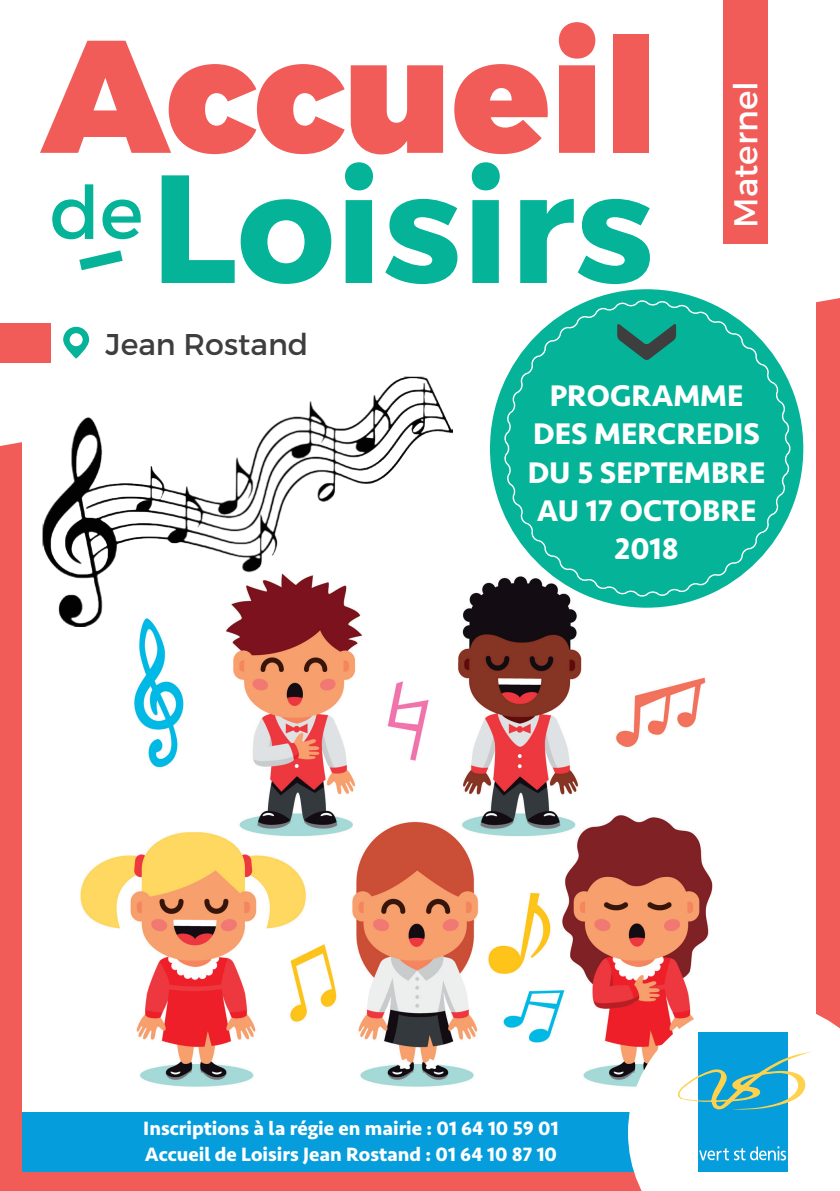
<style>
.page{position:relative;width:840px;height:1191px;background:#fff}
.page>*{position:absolute;margin:0;border:0;box-sizing:border-box;transform-origin:0 0}
.t1{font:900 160px "Montserrat";color:#f15c58}
.t2{font:700 153.6px "Montserrat";color:#05b398}
.t3{font:73.6px "Montserrat";color:#05b398}
.t4{font:33px "Montserrat";color:#fff}
.t5{font:700 31px/38.2px "Seravek";color:#fff;text-align:center}
.t6{font:30px "Montserrat";color:#3e3e3f}
.t7{font:700 20px/26px "Seravek";color:#fff}
</style>
<div class="page">
<div style="left:0;top:0;width:839px;height:1191px;background:#f15c58"></div>
<div style="left:23px;top:28px;width:792px;height:1143px;background:#fff"></div>
<img style="left:80px;top:578px;width:633px;height:509px">
<svg style="left:0;top:0;width:839px;height:446px"></svg>
<div style="left:0;top:323px;width:51px;height:40px;background:#f15c58"></div>
<svg style="left:64px;top:327px;width:24px;height:31px"></svg>
<div style="left:63px;top:327px;width:26px;height:31px;border:1px solid #05b398;border-radius:12px"></div>
<div style="left:70px;top:333px;width:13px;height:13px;background:#fff;border-radius:50%"></div>
<div style="left:723px;top:0;width:44px;height:243px;background:#f15c58"></div>
<svg style="left:68px;top:243px;width:66px;height:35px"></svg>
<div style="left:23px;top:1112px;width:634px;height:59px;background:#069ddc"></div>
<svg style="left:627px;top:1001px;width:212px;height:190px"></svg>
<img style="left:42px;top:375px;width:411px;height:253px">
<div style="left:489px;top:289px;width:313px;height:318px;background:#05b398;border-radius:50%"></div>
<svg style="left:502px;top:300px;width:288px;height:298px"></svg>
<svg style="left:617px;top:323px;width:58px;height:38px"></svg>
<div style="left:697px;top:1032px;width:89px;height:139px;background:#069ddc"></div>
<svg style="left:677px;top:1051px;width:134px;height:60px"></svg>
<svg style="left:699px;top:1146px;width:86px;height:14px"></svg>
<h1 class="t1" style="left:42px;top:-4px;width:618px">Accueil</h1>
<h2 class="t2" style="left:151px;top:133px;width:504px">Loisirs</h2>
<h3 class="t3" style="left:50px;top:168px;width:95px">de</h3>
<h3 class="t6" style="left:105px;top:326px;width:204px">Jean Rostand</h3>
<h3 class="t4" style="left:725px;top:228px;width:148px;rotate:-90deg">Maternel</h3>
<h3 class="t5" style="left:527px;top:376px;width:233px">PROGRAMME<br>DES MERCREDIS<br>Du 5 septembre au 17 octobre<br>2018</h3>
<p class="t7" style="left:143px;top:1115px;width:416px">Inscriptions à la régie en mairie : 01 64 10 59 01<br>Accueil de Loisirs Jean Rostand : 01 64 10 87 10</p>
</div>
